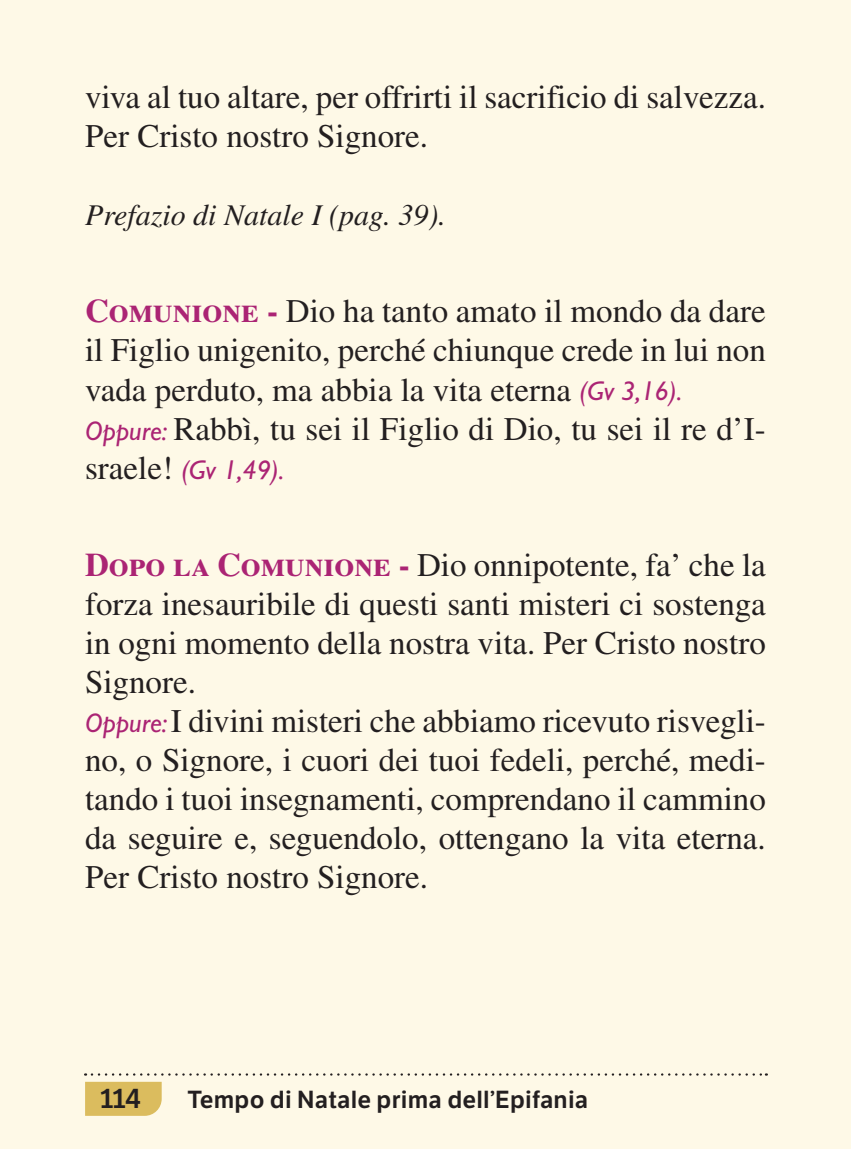
<style>
.page{position:relative;width:851px;height:1149px;background:#fff}
.page>*{position:absolute;margin:0;border:0;box-sizing:border-box;transform-origin:0 0}
.t1{font:33px/39px "Times LT Std";color:#231f20}
.t2{font:italic 30px "Times LT Std";color:#231f20}
.t3{font:italic 27px "Gill Sans Std";color:#ab2474}
.t4{font:600 27px "LFT Etica";color:#231f20}
.t5{font:600 24px "LFT Etica";letter-spacing:.01em;color:#231f20}
.s1{font-weight:700;color:#ab2474}
.s2{font-family:"Gill Sans Std";font-style:italic;font-size:27px;color:#ab2474}
.s3{font-family:"Times LT Std";font-style:normal;font-size:33px;color:#231f20}
</style>
<div class="page">
<div style="left:0;top:0;width:850px;height:1148px;background:#fef9e7"></div>
<svg style="left:85px;top:1081px;width:77px;height:34px;background:#dcbe64"></svg>
<svg style="left:92px;top:1073px;width:674px;height:2px"></svg>
<p class="t1" style="left:85px;top:77px;width:682px">viva al tuo altare, per offrirti il sacrificio di salvezza.<br>Per Cristo nostro Signore.</p>
<p class="t2" style="left:85px;top:198px;width:362px">Prefazio di Natale I (pag. 39).</p>
<p class="t1" style="left:85px;top:291px;width:682px"><span class="s1">Comunione -</span> Dio ha tanto amato il mondo da dare il Figlio unigenito, perché chiunque crede in lui non vada perduto, ma abbia la vita eterna <span class="s2">(Gv 3,16).<br>Oppure:</span> Rabbì, tu sei il Figlio di Dio, tu sei il re d’I-</p>
<p class="t3" style="left:85px;top:454px;width:200px"><span class="s3">sraele!</span> (Gv 1,49).</p>
<p class="t1" style="left:85px;top:545px;width:682px"><span class="s1">Dopo la Comunione -</span> Dio onnipotente, fa’ che la forza inesauribile di questi santi misteri ci sostenga in ogni momento della nostra vita. Per Cristo nostro Signore.<br><span class="s2">Oppure:</span> I divini misteri che abbiamo ricevuto risvegli&shy;no, o Signore, i cuori dei tuoi fedeli, perché, medi&shy;tando i tuoi insegnamenti, comprendano il cammino da seguire e, seguendolo, ottengano la vita eterna.<br>Per Cristo nostro Signore.</p>
<p class="t4" style="left:100px;top:1082px;width:42px">114</p>
<p class="t5" style="left:188px;top:1084px;width:402px">Tempo di Natale prima dell’Epifania</p>
</div>
